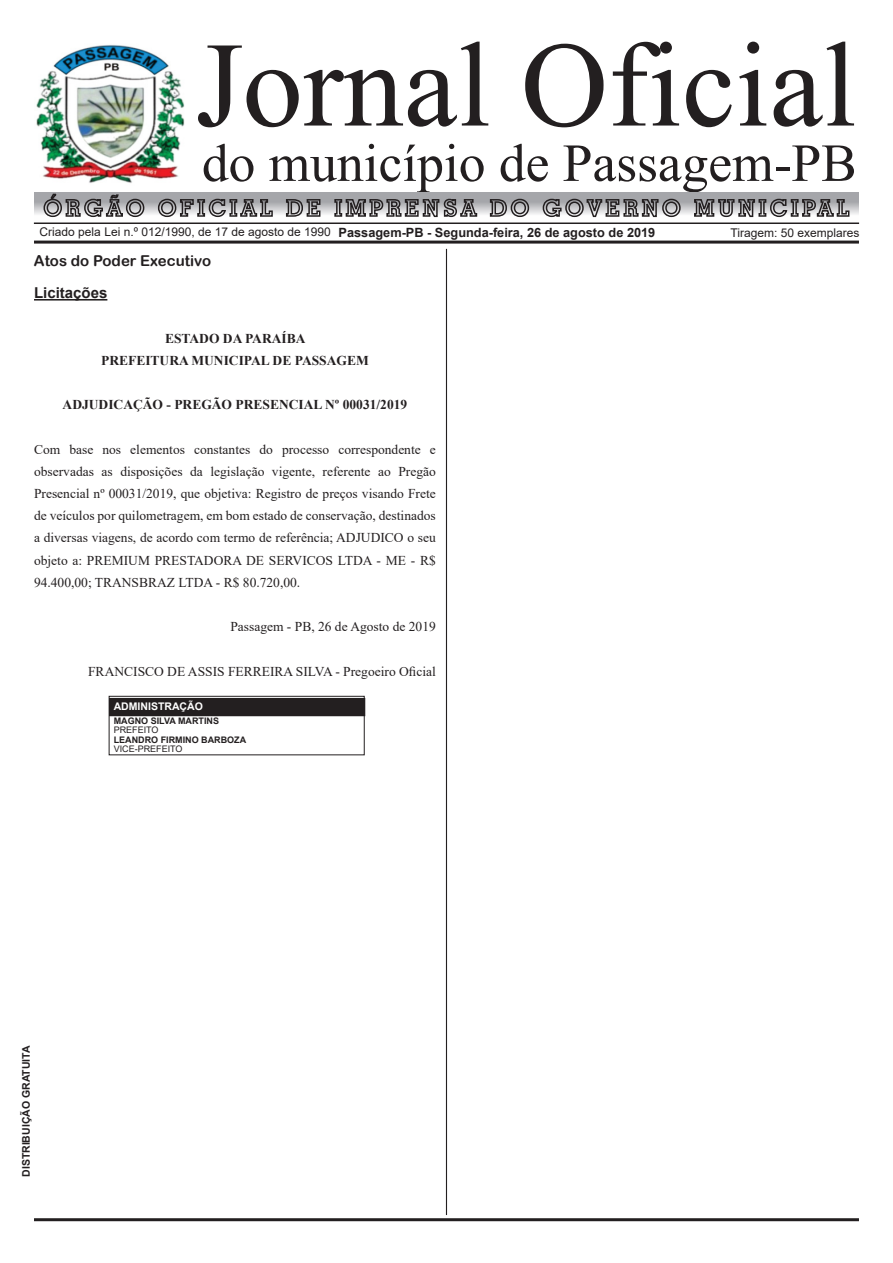
<style>
.page{position:relative;width:893px;height:1263px;background:#fff}
.page>*{position:absolute;margin:0;border:0;box-sizing:border-box;transform-origin:0 0}
.t1{font:156.15px "Kokila";color:#231f20}
.t2{font:69.15px "Kokila";color:#231f20}
.t3{font:15px "Arial Rounded MT Bold";color:#231f20}
.t4{font:700 15px "Arial";color:#231f20}
.t5{font:13.5px/22.2px "Times New Roman";color:#231f20;text-align:justify}
.t6{font:700 13.5px "Times New Roman";color:#231f20}
.t7{font:700 12.75px "Arial";color:#231f20}
.t8{font:12px "Arial";color:#231f20}
.t9{font:700 10.5px "Arial";color:#231f20}
.t10{font:700 10.5px "Arial";color:#fff}
.t11{font:700 9px "Arial";color:#231f20}
.t12{font:9px "Arial";color:#231f20}
</style>
<div class="page">
<hr style="left:34px;top:299px;width:73px;height:2px;background:#231f20">
<img style="left:36px;top:45px;width:149px;height:138px">
<hr style="left:34px;top:1218px;width:825px;height:3px;background:#231f20">
<hr style="left:446px;top:249px;width:1px;height:966px;background:#231f20">
<hr style="left:34px;top:241px;width:825px;height:3px;background:#231f20">
<svg style="left:34px;top:192px;width:825px;height:22px;background:#adaeb2"></svg>
<svg style="left:43px;top:193px;width:102px;height:25px;background:#929294"></svg>
<svg style="left:157px;top:198px;width:117px;height:20px;background:#949394"></svg>
<svg style="left:285px;top:198px;width:36px;height:19px"></svg>
<svg style="left:334px;top:194px;width:144px;height:24px;background:#8e8d8f"></svg>
<svg style="left:489px;top:198px;width:41px;height:20px"></svg>
<svg style="left:542px;top:198px;width:140px;height:20px;background:#919092"></svg>
<svg style="left:693px;top:194px;width:157px;height:24px;background:#929193"></svg>
<hr style="left:34px;top:222px;width:825px;height:2px;background:#231f20">
<div style="left:110px;top:698px;width:255px;height:18px;background:#231f20"></div>
<div style="left:109px;top:696px;width:256px;height:59px;border:1px solid #231f20"></div>
<p class="t1" style="left:195px;top:-8px;width:662px">Jornal Oficial</p>
<p class="t2" style="left:202px;top:122px;width:656px">do município de Passagem-PB</p>
<p class="t8" style="left:40px;top:223px;width:293px">Criado pela Lei n.º 012/1990, de 17 de agosto de 1990</p>
<p class="t7" style="left:339px;top:224px;width:318px">Passagem-PB - Segunda-feira, 26 de agosto de 2019</p>
<p class="t8" style="left:730px;top:224px;width:130px">Tiragem: 50 exemplares</p>
<p class="t3" style="left:34px;top:252px;width:179px">Atos do Poder Executivo</p>
<p class="t4" style="left:34px;top:282px;width:75px">Licitações</p>
<p class="t6" style="left:165px;top:328px;width:142px">ESTADO DA PARAÍBA</p>
<p class="t6" style="left:101px;top:350px;width:269px">PREFEITURA MUNICIPAL DE PASSAGEM</p>
<p class="t6" style="left:63px;top:395px;width:346px">ADJUDICAÇÃO - PREGÃO PRESENCIAL Nº 00031/2019</p>
<p class="t5" style="left:34px;top:437px;width:403px">Com base nos elementos constantes do processo correspondente e observadas as disposições da legislação vigente, referente ao Pregão Presencial nº 00031/2019, que objetiva: Registro de preços visando Frete de veículos por quilometragem, em bom estado de conservação, destinados a diversas viagens, de acordo com termo de referência; ADJUDICO o seu objeto a: PREMIUM PRESTADORA DE SERVICOS LTDA - ME - R$ 94.400,00; TRANSBRAZ LTDA - R$ 80.720,00.</p>
<p class="t5" style="left:230px;top:615px;width:207px">Passagem - PB, 26 de Agosto de 2019</p>
<p class="t5" style="left:88px;top:659px;width:349px">FRANCISCO DE ASSIS FERREIRA SILVA - Pregoeiro Oficial</p>
<p class="t10" style="left:114px;top:699px;width:91px">ADMINISTRAÇÃO</p>
<p class="t11" style="left:114px;top:714px;width:107px">MAGNO SILVA MARTINS</p>
<p class="t12" style="left:114px;top:723px;width:46px">PREFEITO</p>
<p class="t11" style="left:114px;top:734px;width:134px">LEANDRO FIRMINO BARBOZA</p>
<p class="t12" style="left:114px;top:743px;width:70px">VICE-PREFEITO</p>
<p class="t9" style="left:19px;top:1177px;width:133px;rotate:-90deg">DISTRIBUIÇÃO GRATUITA</p>
</div>
